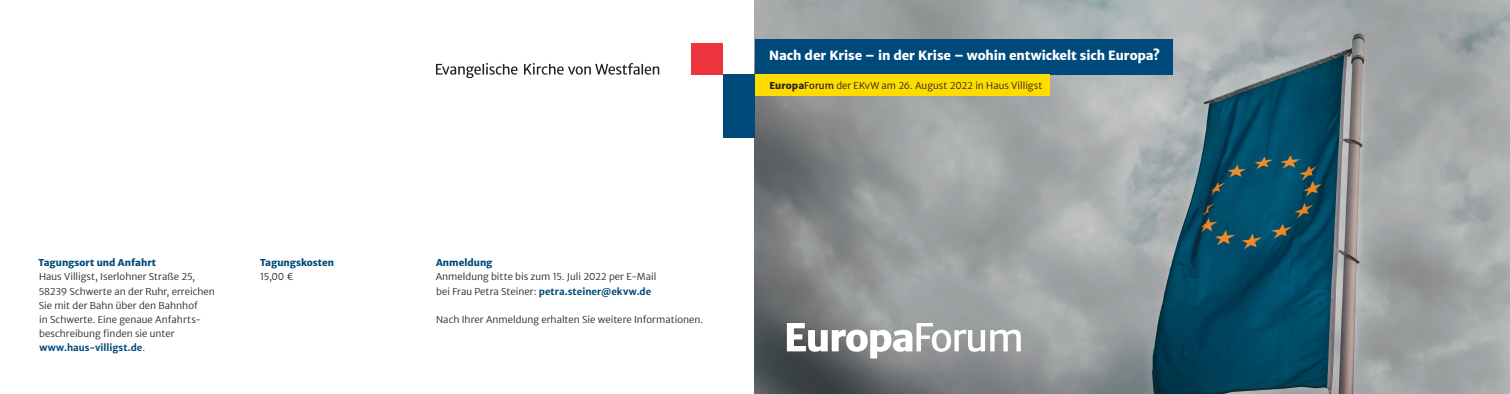
<style>
.page{position:relative;width:1510px;height:394px;background:#fff}
.page>*{position:absolute;margin:0;border:0;box-sizing:border-box;transform-origin:0 0}
.t1{font:900 12.75px "Merriweather Sans E Kv W";letter-spacing:-.01em;color:#fff}
.t2{font:300 9.5px/14.1px "Merriweather Sans E Kv W";color:#231f20}
.t3{font:900 9.5px "Merriweather Sans E Kv W";color:#00497b}
.s1{font-weight:700;color:#00497b}
.s2{font-weight:900}
.s3{font-weight:400}
</style>
<div class="page">
<img style="left:755px;top:0;width:754px;height:393px">
<svg style="left:787px;top:322px;width:233px;height:36px"></svg>
<div style="left:755px;top:39px;width:417px;height:35px;background:#00497b"></div>
<div style="left:755px;top:74px;width:294px;height:22px;background:#ffdc01"></div>
<svg style="left:436px;top:63px;width:223px;height:15px"></svg>
<div style="left:691px;top:43px;width:32px;height:31px;background:#ee343d"></div>
<div style="left:723px;top:74px;width:32px;height:64px;background:#00497b"></div>
<p class="t3" style="left:38px;top:254px;width:119px">Tagungsort und Anfahrt</p>
<p class="t2" style="left:39px;top:268px;width:178px">Haus Villigst, Iserlohner Straße 25, 58239 Schwerte an der Ruhr, erreichen Sie mit der Bahn über den Bahnhof<br>in Schwerte. Eine genaue Anfahrts&shy;beschreibung finden sie unter <span class="s1">www.haus-villigst.de</span>.</p>
<p class="t3" style="left:260px;top:254px;width:76px">Tagungskosten</p>
<p class="t2" style="left:260px;top:268px;width:35px">15,00 €</p>
<p class="t3" style="left:436px;top:254px;width:58px">Anmeldung</p>
<p class="t2" style="left:436px;top:268px;width:222px">Anmeldung bitte bis zum 15. Juli 2022 per E-Mail bei Frau Petra Steiner: <span class="s1">petra.steiner@ekvw.de</span></p>
<p class="t2" style="left:436px;top:311px;width:268px">Nach Ihrer Anmeldung erhalten Sie weitere Informationen.</p>
<h1 class="t1" style="left:769px;top:44px;width:392px">Nach der Krise – in der Krise – wohin entwickelt sich Europa?</h1>
<p class="t2" style="left:769px;top:77px;width:274px"><span class="s2">Europa</span><span class="s3">Forum</span> der EKvW am 26. August 2022 in Haus Villigst</p>
</div>
